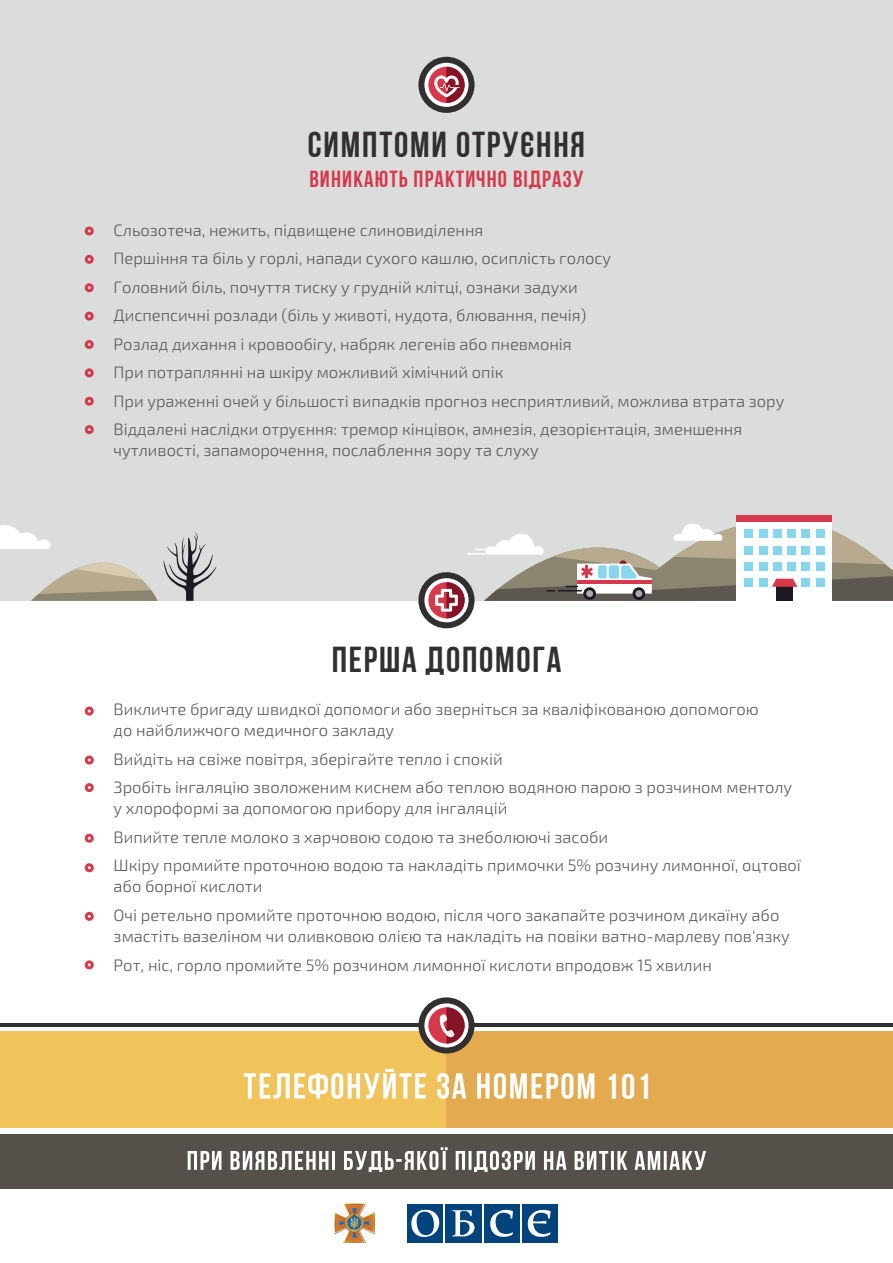
<style>
.page{position:relative;width:893px;height:1263px;background:#fff}
.page>*{position:absolute;margin:0;border:0;box-sizing:border-box;transform-origin:0 0}
.t1{font:36px "Bebas Neue Cyrillic";letter-spacing:.05em;color:#312f30}
.t2{font:36px "Bebas Neue Cyrillic";color:#fff}
.t3{font:23.25px "Bebas Neue Cyrillic";letter-spacing:.05em;color:#d6394b}
.t4{font:300 16.5px/28.5px "Exo 2.0";color:#57585a}
</style>
<div class="page">
<div style="left:0;top:0;width:893px;height:601px;background:#dadddb"></div>
<hr style="left:0;top:1024px;width:893px;height:3px;background:#312f30">
<div style="left:0;top:1031px;width:893px;height:96px;background:#f1c35b"></div>
<svg style="left:0;top:525px;width:216px;height:76px"></svg>
<div style="left:446px;top:1031px;width:447px;height:96px;background:#e4aa4f"></div>
<svg style="left:244px;top:1069px;width:350px;height:30px"></svg>
<svg style="left:418px;top:997px;width:57px;height:56px"></svg>
<div style="left:0;top:1134px;width:893px;height:54px;background:#55504a"></div>
<svg style="left:188px;top:1147px;width:518px;height:25px"></svg>
<svg style="left:84px;top:368px;width:10px;height:10px"></svg>
<svg style="left:84px;top:340px;width:10px;height:9px"></svg>
<svg style="left:84px;top:311px;width:10px;height:10px"></svg>
<svg style="left:84px;top:283px;width:10px;height:10px"></svg>
<svg style="left:84px;top:254px;width:10px;height:10px"></svg>
<svg style="left:84px;top:226px;width:10px;height:10px"></svg>
<svg style="left:84px;top:396px;width:10px;height:10px"></svg>
<svg style="left:84px;top:425px;width:10px;height:10px"></svg>
<svg style="left:84px;top:706px;width:10px;height:10px"></svg>
<svg style="left:84px;top:755px;width:10px;height:10px"></svg>
<svg style="left:84px;top:783px;width:10px;height:10px"></svg>
<svg style="left:84px;top:833px;width:10px;height:10px"></svg>
<svg style="left:84px;top:863px;width:10px;height:10px"></svg>
<svg style="left:84px;top:911px;width:10px;height:10px"></svg>
<svg style="left:84px;top:960px;width:10px;height:10px"></svg>
<svg style="left:418px;top:57px;width:57px;height:56px"></svg>
<svg style="left:418px;top:515px;width:475px;height:113px"></svg>
<img style="left:335px;top:1204px;width:39px;height:39px">
<div style="left:445px;top:1204px;width:36px;height:39px;background:#01437c"></div>
<div style="left:407px;top:1204px;width:36px;height:39px;background:#01437c"></div>
<div style="left:484px;top:1204px;width:36px;height:39px;background:#01437c"></div>
<div style="left:522px;top:1204px;width:36px;height:39px;background:#01437c"></div>
<svg style="left:490px;top:1210px;width:23px;height:27px"></svg>
<svg style="left:411px;top:1210px;width:28px;height:27px"></svg>
<svg style="left:452px;top:1210px;width:23px;height:26px"></svg>
<svg style="left:528px;top:1210px;width:23px;height:27px"></svg>
<h1 class="t1" style="left:308px;top:124px;width:279px">симптоми отруєння</h1>
<h2 class="t3" style="left:309px;top:167px;width:276px">виникають практично відразу</h2>
<p class="t4" style="left:114px;top:216px;width:672px">Сльозотеча, нежить, підвищене слиновиділення<br>Першіння та біль у горлі, напади сухого кашлю, осиплість голосу<br>Головний біль, почуття тиску у грудній клітці, ознаки задухи<br>Диспепсичні розлади (біль у животі, нудота, блювання, печія)<br>Розлад дихання і кровообігу, набряк легенів або пневмонія<br>При потраплянні на шкіру можливий хімічний опік<br>При ураженні очей у більшості випадків прогноз несприятливий, можлива втрата зору Віддалені наслідки отруєння: тремор кінцівок, амнезія, дезорієнтація, зменшення</p>
<p class="t4" style="left:114px;top:437px;width:427px">чутливості, запаморочення, послаблення зору та слуху</p>
<h1 class="t1" style="left:332px;top:639px;width:231px">перша допомога</h1>
<p class="t4" style="left:114px;top:699px;width:646px;line-height:21px">Викличте бригаду швидкої допомоги або зверніться за кваліфікованою допомогою до найближчого медичного закладу</p>
<p class="t4" style="left:114px;top:745px;width:680px">Вийдіть на свіже повітря, зберігайте тепло і спокій<br>Зробіть інгаляцію зволоженим киснем або теплою водяною парою з розчином ментолу</p>
<p class="t4" style="left:114px;top:795px;width:689px">у хлороформі за допомогою прибору для інгаляцій<br>Випийте тепле молоко з харчовою содою та знеболюючі засоби<br>Шкіру промийте проточною водою та накладіть примочки 5% розчину лимонної, оцтової</p>
<p class="t4" style="left:114px;top:873px;width:667px">або борної кислоти<br>Очі ретельно промийте проточною водою, після чого закапайте розчином дикаїну або</p>
<p class="t4" style="left:114px;top:922px;width:678px">змастіть вазеліном чи оливковою олією та накладіть на повіки ватно-марлеву пов'язку<br>Рот, ніс, горло промийте 5% розчином лимонної кислоти впродовж 15 хвилин</p>
<h1 class="t2" style="left:605px;top:1066px;width:48px">101</h1>
</div>
